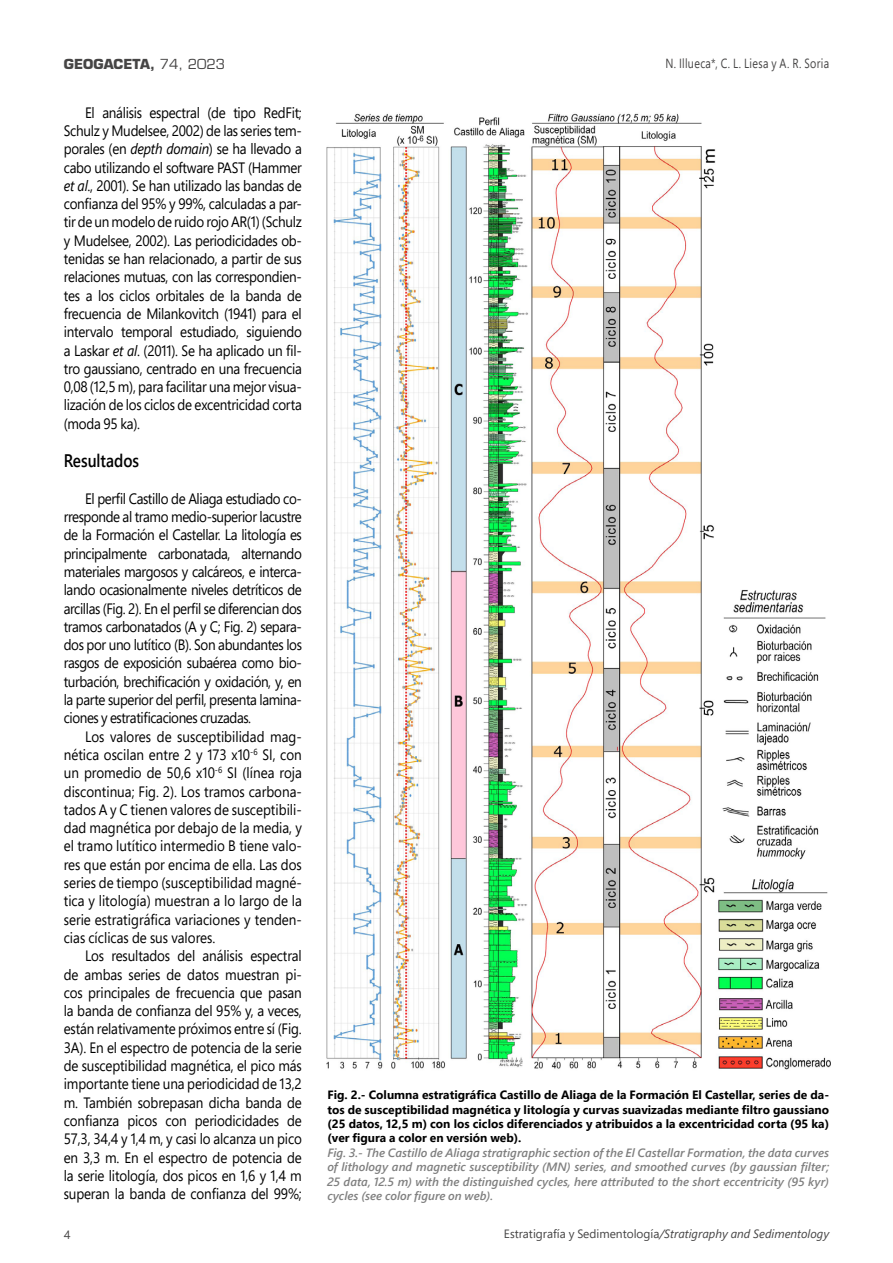
<style>
.page{position:relative;width:893px;height:1263px;background:#fff}
.page>*{position:absolute;margin:0;border:0;box-sizing:border-box;transform-origin:0 0}
.t1{font:600 18.15px "Segoe UI";color:#000;scale:.85 1}
.t2{font:15px/18.3px "Segoe Pro";letter-spacing:-.01em;color:#000;text-align:justify;scale:.9 1}
.t3{font:700 13.5px "Eurostile LT Std";color:#464545}
.t4{font:13.2px "Segoe Pro";letter-spacing:.03em;color:#464545;scale:.82 1}
.t5{font:italic 600 12px/14.4px "Segoe Pro";color:#808080;text-align:justify}
.t6{font:700 12px/14.4px "Segoe Pro";color:#000;text-align:justify}
.t7{font:italic 12px "Segoe Pro";color:#464545}
.t8{font:12px "Segoe Pro";color:#464545}
.s1{font-weight:400}
.s2{font-style:italic}
.s3{font-style:normal}
</style>
<div class="page">
<img style="left:326px;top:113px;width:505px;height:957px">
<p class="t3" style="left:64px;top:56px;width:163px">GEOGACETA, <span class="s1">74, 2023</span></p>
<p class="t4" style="left:665px;top:54px;width:201px">N. Illueca*, C. L. Liesa y A. R. Soria</p>
<p class="t2" style="left:64px;top:103px;width:266px;text-indent:21px">El análisis espectral (de tipo RedFit; Schulz y Mudelsee, 2002) de las series tem&shy;porales (en <span class="s2">depth domain</span>) se ha llevado a cabo utilizando el software PAST (Hammer <span class="s2">et al</span>., 2001). Se han utilizado las bandas de confianza del 95% y 99%, calculadas a par&shy;tir de un modelo de ruido rojo AR(1) (Schulz y Mudelsee, 2002). Las periodicidades ob&shy;tenidas se han relacionado, a partir de sus relaciones mutuas, con las correspondien&shy;tes a los ciclos orbitales de la banda de frecuencia de Milankovitch (1941) para el intervalo temporal estudiado, siguiendo a Laskar <span class="s2">et al</span>. (2011). Se ha aplicado un fil&shy;tro gaussiano, centrado en una frecuencia 0,08 (12,5 m), para facilitar una mejor visua&shy;lización de los ciclos de excentricidad corta (moda 95 ka).</p>
<p class="t1" style="left:64px;top:444px;width:90px">Resultados</p>
<p class="t2" style="left:64px;top:489px;width:266px;text-indent:21px">El perfil Castillo de Aliaga estudiado co&shy;rresponde al tramo medio-superior lacustre de la Formación el Castellar. La litología es principalmente carbonatada, alternando materiales margosos y calcáreos, e interca&shy;lando ocasionalmente niveles detríticos de arcillas (Fig. 2). En el perfil se diferencian dos tramos carbonatados (A y C; Fig. 2) separa&shy;dos por uno lutítico (B). Son abundantes los rasgos de exposición subaérea como bio&shy;turbación, brechificación y oxidación, y, en la parte superior del perfil, presenta lamina&shy;ciones y estratificaciones cruzadas.</p>
<p class="t2" style="left:64px;top:727px;width:266px;text-indent:21px">Los valores de susceptibilidad mag&shy;nética oscilan entre 2 y 173 x10<sup>-6</sup> SI, con un promedio de 50,6 x10<sup>-6</sup> SI (línea roja discontinua; Fig. 2). Los tramos carbona&shy;tados A y C tienen valores de susceptibili&shy;dad magnética por debajo de la media, y el tramo lutítico intermedio B tiene valo&shy;res que están por encima de ella. Las dos series de tiempo (susceptibilidad magné&shy;tica y litología) muestran a lo largo de la serie estratigráfica variaciones y tenden&shy;cias cíclicas de sus valores.</p>
<p class="t2" style="left:64px;top:946px;width:266px;text-indent:21px">Los resultados del análisis espectral de ambas series de datos muestran pi&shy;cos principales de frecuencia que pasan la banda de confianza del 95% y, a veces, están relativamente próximos entre sí (Fig.<br>3A). En el espectro de potencia de la serie de susceptibilidad magnética, el pico más importante tiene una periodicidad de 13,2 m. También sobrepasan dicha banda de confianza picos con periodicidades de 57,3, 34,4 y 1,4 m, y casi lo alcanza un pico en 3,3 m. En el espectro de potencia de la serie litología, dos picos en 1,6 y 1,4 m superan la banda de confianza del 99%;</p>
<p class="t6" style="left:327px;top:1087px;width:503px">Fig. 2.- Columna estratigráfica Castillo de Aliaga de la Formación El Castellar, series de da&shy;tos de susceptibilidad magnética y litología y curvas suavizadas mediante filtro gaussiano (25 datos, 12,5 m) con los ciclos diferenciados y atribuidos a la excentricidad corta (95 ka) (ver figura a color en versión web).</p>
<p class="t5" style="left:327px;top:1145px;width:503px">Fig. 3.- The Castillo de Aliaga stratigraphic section of the El Castellar Formation, the data curves of lithology and magnetic susceptibility (MN) series, and smoothed curves (by gaussian filter; 25 data, 12.5 m) with the distinguished cycles, here attributed to the short eccentricity (95 kyr) cycles (see color figure on web).</p>
<p class="t8" style="left:64px;top:1226px;width:8px">4</p>
<p class="t7" style="left:504px;top:1225px;width:327px"><span class="s3">Estratigrafía y Sedimentología</span>/Stratigraphy and Sedimentology</p>
</div>
